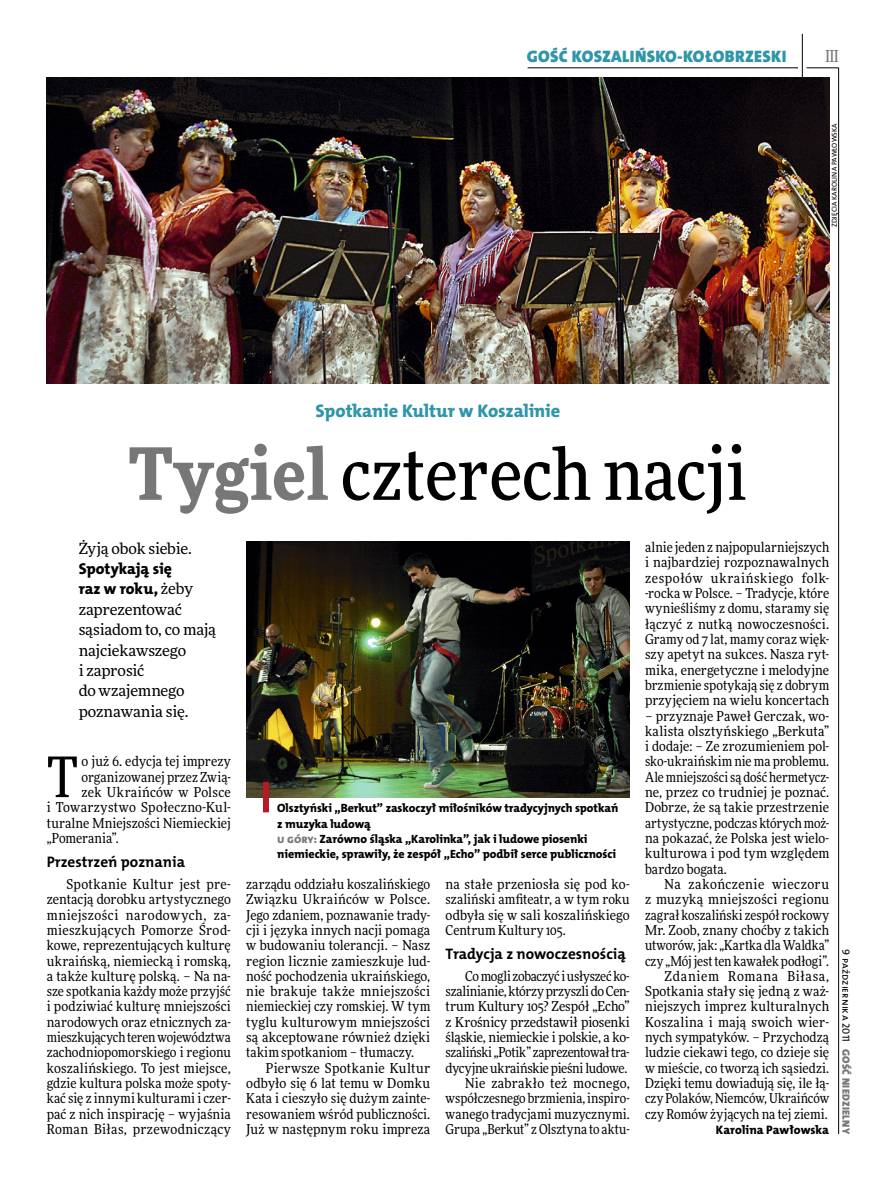
<style>
.page{position:relative;width:893px;height:1191px;background:#fff}
.page>*{position:absolute;margin:0;border:0;box-sizing:border-box;transform-origin:0 0}
.t1{font:500 72px "Freeday Narrow";color:#000}
.t2{font:55.95px "Freeday Narrow News";color:#000}
.t3{font:18.3px "The Mix HP8 Ex Bld";letter-spacing:-.005em;color:#2f95a8}
.t4{font:16.65px "The Mix HP9 Blk";letter-spacing:.02em;color:#2f95a8}
.t5{font:500 16.5px "Freeday Narrow";color:#777778;scale:.9 1}
.t6{font:15.75px/20.4px "The Mix HP8 Ex Bld";letter-spacing:-.005em;color:#000}
.t7{font:15.45px/20.4px "Freeday News";letter-spacing:-.01em;color:#000}
.t8{font:15.3px "The Mix HP7 Bld";letter-spacing:-.01em;color:#000}
.t9{font:13.65px/15.3px "Freeday Narrow News";letter-spacing:.005em;color:#000;text-align:justify}
.t10{font:13.65px "Freeday Narrow News";letter-spacing:.025em;color:#000}
.t11{font:12.3px "The Mix HP8 Ex Bld";color:#000}
.t12{font:12px/15.3px "The Mix HP8 Ex Bld";letter-spacing:-.005em;color:#000}
.t13{font:10.5px "The Mix HP5 Plain";letter-spacing:.015em;color:#000}
.t14{font:10.5px "The Mix HP9 Blk";letter-spacing:.025em;color:#777778}
.t15{font:7.2px "The Mix HP5 Plain";color:#000}
.s1{font-weight:900;color:#777778}
.s2{font-family:"Freeday News";font-size:15.45px}
.s3{color:#777778}
</style>
<div class="page">
<hr style="left:838px;top:68px;width:1px;height:1066px;background:#000">
<hr style="left:802px;top:34px;width:1px;height:43px;background:#000">
<hr style="left:806px;top:68px;width:33px;height:1px;background:#000">
<hr style="left:528px;top:68px;width:270px;height:1px;background:#000">
<img style="left:47px;top:77px;width:782px;height:307px">
<img style="left:246px;top:541px;width:384px;height:256px">
<div style="left:263px;top:782px;width:6px;height:30px;background:#b51b24"></div>
<p class="t4" style="left:527px;top:46px;width:261px">GOŚĆ KOSZALIŃSKO-KOŁOBRZESKI</p>
<p class="t5" style="left:825px;top:46px;width:16px">III</p>
<p class="t15" style="left:830px;top:227px;width:106px;rotate:-90deg">zdj ęcia Karolina Pawłowska</p>
<h3 class="t3" style="left:316px;top:398px;width:246px">Spotkanie Kultur w Koszalinie</h3>
<h1 class="t1" style="left:129px;top:429px;width:620px"><span class="s1">Tygiel</span> czterech nacji</h1>
<p class="t7" style="left:79px;top:537px;width:115px">Żyją obok siebie.</p>
<p class="t6" style="left:79px;top:558px;width:116px">Spotykają się raz w roku, <span class="s2">żeby</span></p>
<p class="t7" style="left:79px;top:599px;width:139px">zaprezentować sąsiadom to, co mają najciekawszego<br>i zaprosić<br>do wzajemnego poznawania się.</p>
<p class="t9" style="left:645px;top:539px;width:186px">alnie jeden z najpopularniejszych i najbardziej rozpoznawalnych zespołów ukraińskiego folk--rocka w Polsce. – Tradycje, które wynieśliśmy z domu, staramy się łączyć z nutką nowoczesności.<br>Gramy od 7 lat, mamy coraz więk&shy;szy apetyt na sukces. Nasza ryt&shy;mika, energetyczne i melodyjne brzmienie spotykają się z dobrym przyjęciem na wielu koncertach</p>
<p class="t9" style="left:645px;top:708px;width:186px">– przyznaje Paweł Gerczak, wo&shy;kalista olsztyńskiego „Berkuta” i dodaje: – Ze zrozumieniem pol&shy;sko-ukraińskim nie ma problemu.<br>Ale mniejszości są dość hermetycz&shy;ne, przez co trudniej je poznać.<br>Dobrze, że są takie przestrzenie artystyczne, podczas których moż&shy;na pokazać, że Polska jest wielo&shy;kulturowa i pod tym względem bardzo bogata.</p>
<p class="t9" style="left:645px;top:876px;width:186px;text-align:right">Na zakończenie wieczoru<br>z muzyką mniejszości regionu zagrał koszaliński zespół rockowy<br>Mr. Zoob, znany choćby z takich utworów, jak: „Kartka dla Waldka” czy „Mój jest ten kawałek podłogi”.<br>Zdaniem Romana Biłasa,<br>Spotkania stały się jedną z waż&shy;niejszych imprez kulturalnych<br>Koszalina i mają swoich wier&shy;nych sympatyków. – Przychodzą ludzie ciekawi tego, co dzieje się w mieście, co tworzą ich sąsiedzi.<br>Dzięki temu dowiadują się, ile łą&shy;czy Polaków, Niemców, Ukraińców czy Romów żyjących na tej ziemi.</p>
<p class="t11" style="left:716px;top:1122px;width:115px">Karolina Pawłowska</p>
<h2 class="t2" style="left:47px;top:742px;width:33px">T</h2>
<p class="t9" style="left:82px;top:754px;width:151px">o już 6. edycja tej imprezy</p>
<p class="t9" style="left:82px;top:769px;width:151px">organizowanej przez Zwią-</p>
<p class="t9" style="left:82px;top:784px;width:151px">zek Ukraińców w Polsce</p>
<p class="t10" style="left:47px;top:799px;width:186px">i Towarzystwo Społeczno-Kul-</p>
<p class="t9" style="left:47px;top:815px;width:186px">turalne Mniejszości Niemieckiej</p>
<p class="t9" style="left:47px;top:830px;width:73px">„Pomerania”.</p>
<p class="t8" style="left:47px;top:852px;width:140px">Przestrzeń poznania</p>
<p class="t9" style="left:47px;top:876px;width:186px;text-indent:20px">Spotkanie Kultur jest pre&shy;zentacją dorobku artystycznego mniejszości narodowych, za&shy;mieszkujących Pomorze Środ&shy;kowe, reprezentujących kulturę ukraińską, niemiecką i romską, a także kulturę polską. – Na na&shy;sze spotkania każdy może przyjść i podziwiać kulturę mniejszości narodowych oraz etnicznych za&shy;mieszkujących teren województwa zachodniopomorskiego i regionu koszalińskiego. To jest miejsce, gdzie kultura polska może spoty&shy;kać się z innymi kulturami i czer&shy;pać z nich inspirację – wyjaśnia Roman Biłas, przewodniczący</p>
<p class="t9" style="left:246px;top:876px;width:186px">zarządu oddziału koszalińskiego Związku Ukraińców w Polsce.<br>Jego zdaniem, poznawanie trady&shy;cji i języka innych nacji pomaga w budowaniu tolerancji. – Nasz region licznie zamieszkuje lud&shy;ność pochodzenia ukraińskiego, nie brakuje także mniejszości niemieckiej czy romskiej. W tym tyglu kulturowym mniejszości są akceptowane również dzięki takim spotkaniom – tłumaczy.</p>
<p class="t12" style="left:277px;top:801px;width:343px">Olsztyński „Berkut” zaskoczył miłośników tradycyjnych spotkań z muzyka ludową<br><span class="s3">u góry:</span> Zarówno śląska „Karolinka”, jak i ludowe piosenki niemieckie, sprawiły, że zespół „Echo” podbił serce publiczności</p>
<p class="t9" style="left:446px;top:876px;width:186px">na stałe przeniosła się pod ko&shy;szaliński amfiteatr, a w tym roku odbyła się w sali koszalińskiego Centrum Kultury 105.</p>
<p class="t8" style="left:446px;top:944px;width:182px">Tradycja z nowoczesnością</p>
<p class="t9" style="left:446px;top:968px;width:186px;text-align:right">Co mogli zobaczyć i usłyszeć ko&shy;szalinianie, którzy przyszli do Cen&shy;trum Kultury 105? Zespół „Echo” z Krośnicy przedstawił piosenki śląskie, niemieckie i polskie, a ko&shy;szaliński „Potik” zaprezentował tra&shy;dycyjne ukraińskie pieśni ludowe.<br>Nie zabrakło też mocnego, współczesnego brzmienia, inspiro&shy;wanego tradycjami muzycznymi.<br>Grupa „Berkut” z Olsztyna to aktu-</p>
<p class="t9" style="left:246px;top:1060px;width:186px;text-indent:20px">Pierwsze Spotkanie Kultur odbyło się 6 lat temu w Domku Kata i cieszyło się dużym zainte&shy;resowaniem wśród publiczności.<br>Już w następnym roku impreza</p>
<p class="t13" style="left:853px;top:949px;width:94px;rotate:90deg">9 października 2011</p>
<p class="t14" style="left:853px;top:1049px;width:86px;rotate:90deg">GOŚĆ NIEDZIELNY</p>
</div>
